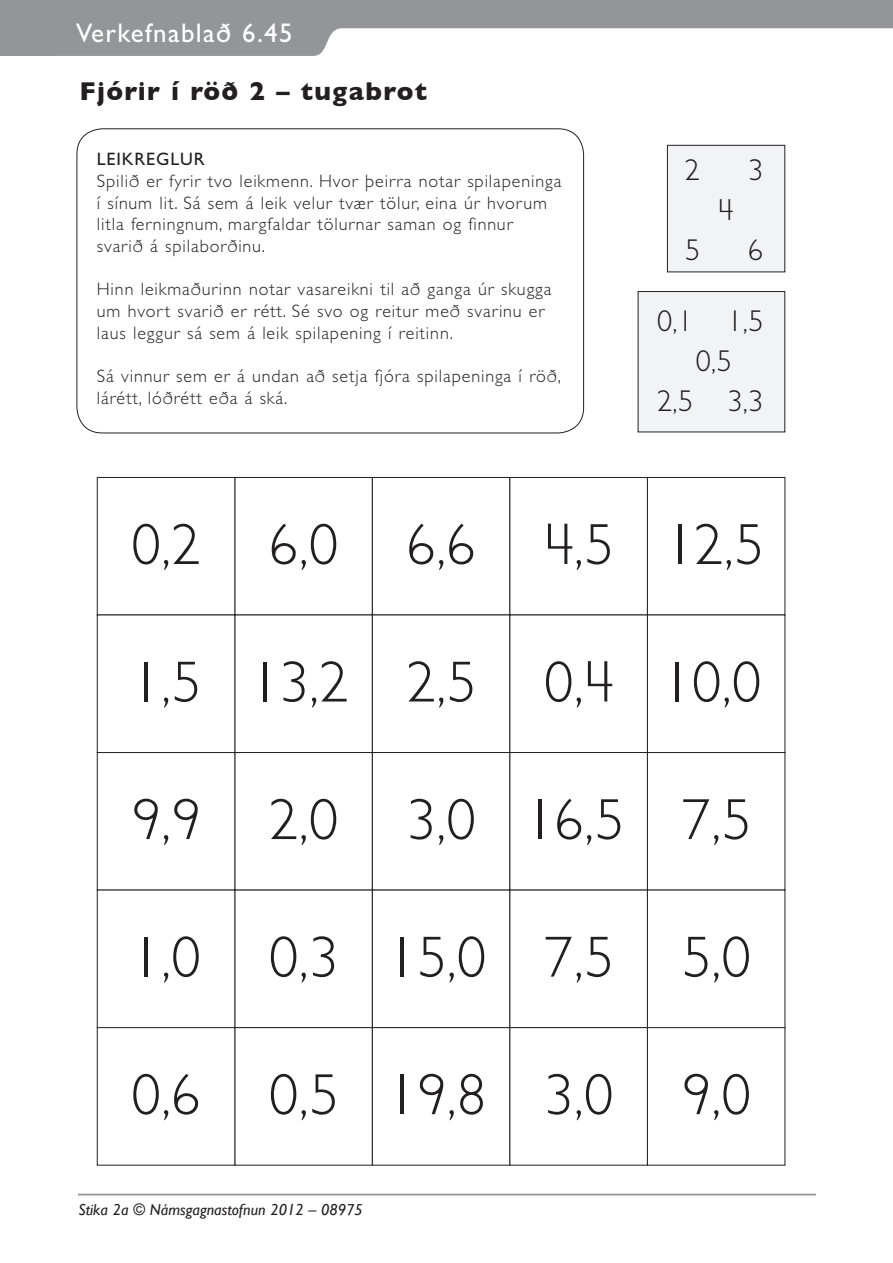
<style>
.page{position:relative;width:893px;height:1263px;background:#fff}
.page>*{position:absolute;margin:0;border:0;box-sizing:border-box;transform-origin:0 0}
.t1{font:58.35px "ABC123";color:#231f20}
.t2{font:30.15px/39.9px "ABC123";color:#231f20;text-align:center}
.t3{font:27px "Gill Sans CE";letter-spacing:.05em;color:#fff}
.t4{font:700 26.25px "Gill Sans";letter-spacing:.05em;color:#231f20}
.t5{font:300 18px/21.8px "Gill Sans CE";letter-spacing:.05em;color:#231f20}
.t6{font:18px "Gill Sans CE";letter-spacing:.05em;color:#231f20}
.t7{font:italic 15.9px "Gill Sans";color:#231f20}
</style>
<div class="page">
<svg style="left:0;top:0;width:893px;height:56px;fill:#939598"></svg>
<hr style="left:78px;top:1194px;width:738px;height:1px;background:#939598">
<div style="left:234px;top:477px;width:139px;height:138px;background:#fff;border:1px solid #231f20"></div>
<div style="left:234px;top:614px;width:139px;height:139px;background:#fff;border:1px solid #231f20"></div>
<div style="left:234px;top:752px;width:139px;height:138px;background:#fff;border:1px solid #231f20"></div>
<div style="left:97px;top:477px;width:138px;height:138px;border:1px solid #231f20"></div>
<div style="left:97px;top:614px;width:138px;height:139px;border:1px solid #231f20"></div>
<div style="left:97px;top:752px;width:138px;height:138px;border:1px solid #231f20"></div>
<div style="left:372px;top:477px;width:138px;height:138px;background:#fff;border:1px solid #231f20"></div>
<div style="left:509px;top:477px;width:139px;height:138px;background:#fff;border:1px solid #231f20"></div>
<div style="left:647px;top:477px;width:138px;height:138px;border:1px solid #231f20"></div>
<div style="left:372px;top:614px;width:138px;height:139px;background:#fff;border:1px solid #231f20"></div>
<div style="left:509px;top:614px;width:139px;height:139px;background:#fff;border:1px solid #231f20"></div>
<div style="left:647px;top:614px;width:138px;height:139px;border:1px solid #231f20"></div>
<div style="left:372px;top:752px;width:138px;height:138px;background:#fff;border:1px solid #231f20"></div>
<div style="left:509px;top:752px;width:139px;height:138px;background:#fff;border:1px solid #231f20"></div>
<div style="left:647px;top:752px;width:138px;height:138px;border:1px solid #231f20"></div>
<div style="left:372px;top:890px;width:138px;height:138px;background:#fff;border:1px solid #231f20"></div>
<div style="left:509px;top:890px;width:139px;height:138px;background:#fff;border:1px solid #231f20"></div>
<div style="left:234px;top:1027px;width:139px;height:138px;background:#fff;border:1px solid #231f20"></div>
<div style="left:97px;top:1027px;width:138px;height:138px;border:1px solid #231f20"></div>
<div style="left:372px;top:1027px;width:138px;height:138px;background:#fff;border:1px solid #231f20"></div>
<div style="left:509px;top:1027px;width:139px;height:138px;background:#fff;border:1px solid #231f20"></div>
<div style="left:647px;top:1027px;width:138px;height:138px;border:1px solid #231f20"></div>
<div style="left:637px;top:291px;width:148px;height:142px;background:#f2f3f4"></div>
<div style="left:667px;top:145px;width:118px;height:127px;background:#f2f3f4"></div>
<h3 class="t3" style="left:76px;top:17px;width:218px">Verkefnablað 6.45</h3>
<h3 class="t4" style="left:79px;top:76px;width:349px">Fjórir í röð 2 – tugabrot</h3>
<p class="t6" style="left:97px;top:149px;width:109px">LEIKREGLUR</p>
<p class="t5" style="left:97px;top:170px;width:466px">Spilið er fyrir tvo leikmenn. Hvor þeirra notar spilapeninga í sínum lit. Sá sem á leik velur tvær tölur, eina úr hvorum litla ferningnum, margfaldar tölurnar saman og finnur svarið á spilaborðinu.</p>
<p class="t5" style="left:97px;top:278px;width:456px">Hinn leikmaðurinn notar vasareikni til að ganga úr skugga um hvort svarið er rétt. Sé svo og reitur með svarinu er laus leggur sá sem á leik spilapening í reitinn.</p>
<p class="t5" style="left:97px;top:365px;width:466px">Sá vinnur sem er á undan að setja fjóra spilapeninga í röð, lárétt, lóðrétt eða á ská.</p>
<h2 class="t2" style="left:685px;top:150px;width:17px">2</h2>
<h2 class="t2" style="left:748px;top:150px;width:17px">3</h2>
<h2 class="t2" style="left:718px;top:190px;width:17px">4</h2>
<h2 class="t2" style="left:685px;top:230px;width:17px">5</h2>
<h2 class="t2" style="left:748px;top:230px;width:17px">6</h2>
<h2 class="t2" style="left:657px;top:301px;width:108px">0,1 1,5<br>0,5<br>2,5 3,3</h2>
<h1 class="t1" style="left:131px;top:512px;width:71px">0,2</h1>
<h1 class="t1" style="left:131px;top:649px;width:71px">1,5</h1>
<h1 class="t1" style="left:131px;top:787px;width:71px">9,9</h1>
<h1 class="t1" style="left:131px;top:924px;width:71px">1,0</h1>
<h1 class="t1" style="left:269px;top:512px;width:71px">6,0</h1>
<h1 class="t1" style="left:250px;top:649px;width:100px">13,2</h1>
<h1 class="t1" style="left:269px;top:787px;width:71px">2,0</h1>
<h1 class="t1" style="left:269px;top:924px;width:71px">0,3</h1>
<h1 class="t1" style="left:407px;top:512px;width:358px">6,6 4,5 12,5</h1>
<h1 class="t1" style="left:407px;top:649px;width:356px">2,5 0,4 10,0</h1>
<h1 class="t1" style="left:407px;top:787px;width:346px">3,0 16,5 7,5</h1>
<h1 class="t1" style="left:388px;top:924px;width:364px">15,0 7,5 5,0</h1>
<h1 class="t1" style="left:131px;top:1062px;width:621px">0,6 0,5 19,8 3,0 9,0</h1>
<p class="t7" style="left:78px;top:1200px;width:286px">Stika 2a © Námsgagnastofnun 2012 – 08975</p>
</div>
